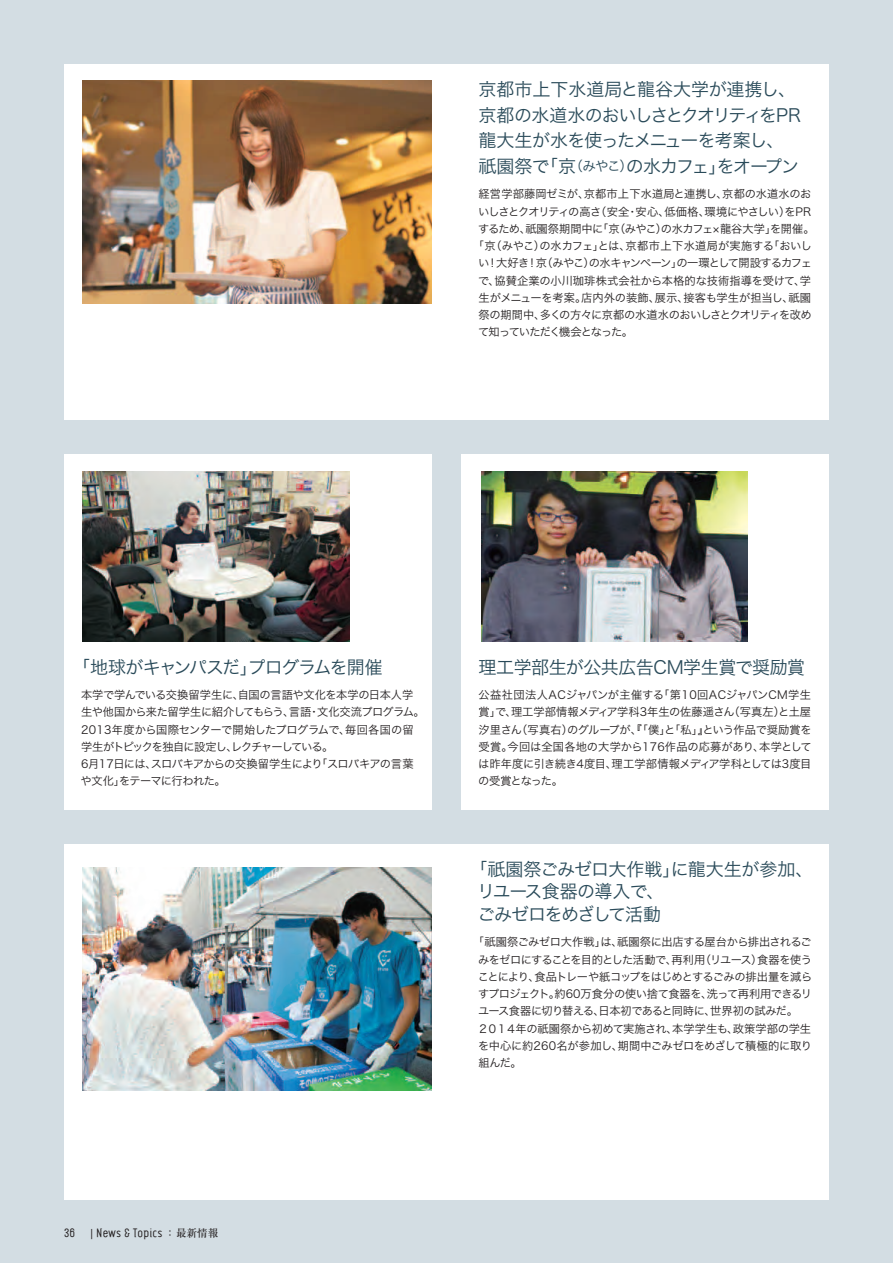
<style>
.page{position:relative;width:893px;height:1263px;background:#d3dde3}
.page>*{position:absolute;margin:0;border:0;box-sizing:border-box;transform-origin:0 0}
.t1{font:18px/25.5px "Hira Kaku Pro W3 90 pv RKSJ H";letter-spacing:-.045em;color:#294a59}
.t2{font:18px "Hira Kaku Pro W3 90 pv RKSJ H";letter-spacing:-.025em;color:#294a59}
.t3{font:18px "Hira Kaku Pro W3 90 pv RKSJ H";letter-spacing:-.07em;color:#294a59}
.t4{font:11.25px/17.2px "Hira Kaku Pro W3 90 pv RKSJ H";letter-spacing:-.035em;color:#231f20}
.t5{font:11.25px "Hira Kaku Pro W3 90 pv RKSJ H";letter-spacing:-.085em;color:#231f20}
.t6{font:11.25px "Hira Kaku Pro W3 90 pv RKSJ H";letter-spacing:-.005em;color:#231f20}
.t7{font:11.25px "Hira Kaku Pro W3 90 pv RKSJ H";letter-spacing:-.01em;color:#231f20}
.t8{font:11.25px "Hira Kaku Pro W3 90 pv RKSJ H";letter-spacing:.01em;color:#231f20}
.t9{font:11.25px "Hira Kaku Pro W3 90 pv RKSJ H";letter-spacing:.005em;color:#231f20}
.t10{font:11.25px "Hira Kaku Pro W3 90 pv RKSJ H";letter-spacing:-.095em;color:#231f20}
.t11{font:500 10.5px "Barkpipe";color:#231f20}
.s1{font-size:13.5px}
.s2{font-family:"Hira Kaku Pro W3 90 pv RKSJ H";font-weight:400}
.s3{font-family:"Ryumin Pro Medium 90 pv RKSJ H";font-weight:400}
</style>
<div class="page">
<div style="left:64px;top:454px;width:367px;height:356px;background:#fff"></div>
<div style="left:64px;top:64px;width:401px;height:356px;background:#fff"></div>
<div style="left:64px;top:844px;width:401px;height:355px;background:#fff"></div>
<div style="left:461px;top:64px;width:368px;height:356px;background:#fff"></div>
<div style="left:461px;top:454px;width:368px;height:356px;background:#fff"></div>
<div style="left:461px;top:844px;width:368px;height:355px;background:#fff"></div>
<img style="left:481px;top:471px;width:267px;height:170px">
<img style="left:82px;top:80px;width:349px;height:223px">
<img style="left:82px;top:867px;width:349px;height:223px">
<img style="left:83px;top:471px;width:266px;height:170px">
<h1 class="t1" style="left:479px;top:79px;width:324px">京都市上下水道局と龍谷大学が連携し、京都の水道水のおいしさとクオリティをPR龍大生が水を使ったメニューを考案し、祇園祭で「京<span class="s1">（みやこ）</span>の水カフェ」をオープン</h1>
<p class="t8" style="left:479px;top:190px;width:334px">経営学部藤岡ゼミが、京都市上下水道局と連携し、京都の水道水のお</p>
<p class="t5" style="left:478px;top:207px;width:334px">いしさとクオリティの高さ（安全・安心、低価格、環境にやさしい）をPR</p>
<p class="t4" style="left:478px;top:222px;width:338px">するため、祇園祭期間中に「京（みやこ）の水カフェ×龍谷大学」を開催。</p>
<p class="t6" style="left:473px;top:242px;width:340px">「京（みやこ）の水カフェ」とは、京都市上下水道局が実施する「おいし</p>
<p class="t5" style="left:478px;top:259px;width:335px">い！大好き！京（みやこ）の水キャンペーン」の一環として開設するカフェ</p>
<p class="t9" style="left:478px;top:276px;width:335px">で、協賛企業の小川珈琲株式会社から本格的な技術指導を受けて、学</p>
<p class="t7" style="left:479px;top:293px;width:334px">生がメニューを考案。店内外の装飾、展示、接客も学生が担当し、祇園</p>
<p class="t4" style="left:479px;top:308px;width:335px">祭の期間中、多くの方々に京都の水道水のおいしさとクオリティを改め</p>
<p class="t10" style="left:478px;top:328px;width:157px">て知っていただく機会となった。</p>
<h1 class="t3" style="left:72px;top:660px;width:312px">「地球がキャンパスだ」プログラムを開催</h1>
<p class="t4" style="left:81px;top:688px;width:346px">本学で学んでいる交換留学生に、自国の言語や文化を本学の日本人学生や他国から来た留学生に紹介してもらう、言語・文化交流プログラム。2013年度から国際センターで開始したプログラムで、毎回各国の留学生がトピックを独自に設定し、レクチャーしている。<br>6月17日には、スロバキアからの交換留学生により「スロバキアの言葉や文化」をテーマに行われた。</p>
<h1 class="t2" style="left:479px;top:660px;width:328px">理工学部生が公共広告CM学生賞で奨励賞</h1>
<p class="t4" style="left:478px;top:688px;width:335px;text-align:justify">公益社団法人ACジャパンが主催する「第10回ACジャパンCM学生賞」で、理工学部情報メディア学科3年生の佐藤遥さん（写真左）と土屋汐里さん（写真右）のグループが、『「僕」と「私」』という作品で奨励賞を受賞。今回は全国各地の大学から176作品の応募があり、本学としては昨年度に引き続き4度目、理工学部情報メディア学科としては3度目の受賞となった。</p>
<h1 class="t1" style="left:477px;top:860px;width:338px;line-height:22.5px;text-indent:-7px">「祇園祭ごみゼロ大作戦」に龍大生が参加、リユース食器の導入で、<br>ごみゼロをめざして活動</h1>
<p class="t4" style="left:478px;top:935px;width:336px;text-indent:-5px">「祇園祭ごみゼロ大作戦」は、祇園祭に出店する屋台から排出されるごみをゼロにすることを目的とした活動で、再利用（リユース）食器を使うことにより、食品トレーや紙コップをはじめとするごみの排出量を減らすプロジェクト。約60万食分の使い捨て食器を、洗って再利用できるリユース食器に切り替える、日本初であると同時に、世界初の試みだ。<br>２０１４年の祇園祭から初めて実施され、本学学生も、政策学部の学生を中心に約260名が参加し、期間中ごみゼロをめざして積極的に取り組んだ。</p>
<p class="t11" style="left:64px;top:1225px;width:13px">36</p>
<p class="t11" style="left:90px;top:1225px;width:130px"><span class="s2">|</span> News &amp; Topics <span class="s3">： 最新情報</span></p>
</div>
